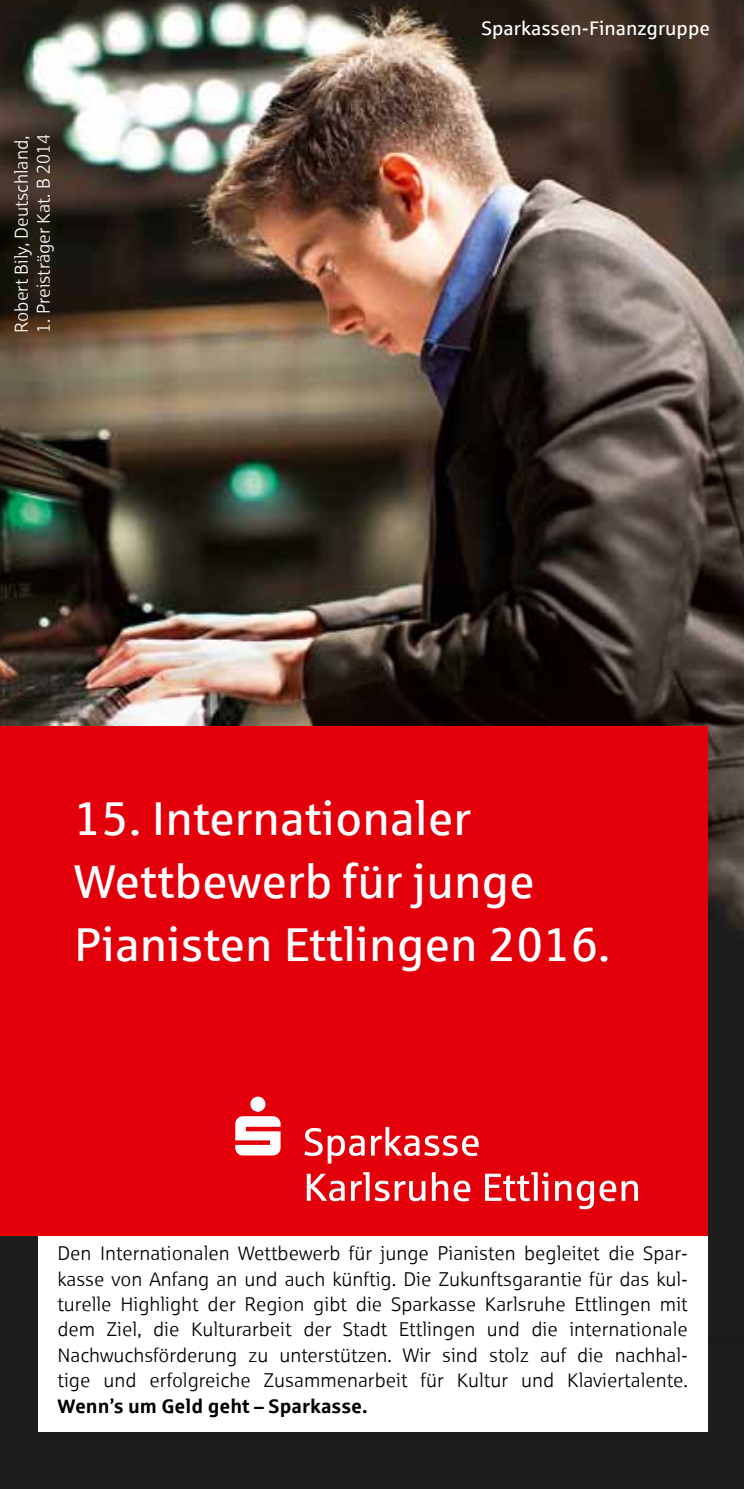
<style>
.page{position:relative;width:745px;height:1489px;background:#fff}
.page>*{position:absolute;margin:0;border:0;box-sizing:border-box;transform-origin:0 0}
.t1{font:47.5px/62.8px "Sparkasse Rg";color:#fff}
.t2{font:19.5px/25.2px "Sparkasse Lt";color:#000;text-align:justify}
.t3{font:700 19.5px "Sparkasse Rg";color:#000}
.t4{font:19.5px "Sparkasse Rg";color:#fff}
.t5{font:18.25px "Sparkasse Lt";color:#fff}
</style>
<div class="page">
<img style="left:0;top:1px;width:742px;height:1487px">
<p class="t5" style="left:12px;top:333px;width:198px;rotate:-90deg">Robert Bily, Deutschland,</p>
<p class="t5" style="left:34px;top:333px;width:200px;rotate:-90deg">1. Preisträger Kat. B 2014</p>
<p class="t4" style="left:481px;top:17px;width:230px">Sparkassen-Finanzgruppe</p>
<h1 class="t1" style="left:74px;top:788px;width:537px">15. Internationaler<br>Wettbewerb für junge<br>Pianisten Ettlingen 2016.</h1>
<p class="t2" style="left:57px;top:1240px;width:631px">Den Internationalen Wettbewerb für junge Pianisten begleitet die Spar&shy;kasse von Anfang an und auch künftig. Die Zukunftsgarantie für das kul&shy;turelle Highlight der Region gibt die Sparkasse Karlsruhe Ettlingen mit dem Ziel, die Kulturarbeit der Stadt Ettlingen und die internationale Nachwuchsförderung zu unterstützen. Wir sind stolz auf die nachhal&shy;tige und erfolgreiche Zusammenarbeit für Kultur und Klaviertalente.</p>
<p class="t3" style="left:57px;top:1395px;width:311px">Wenn’s um Geld geht – Sparkasse.</p>
</div>
